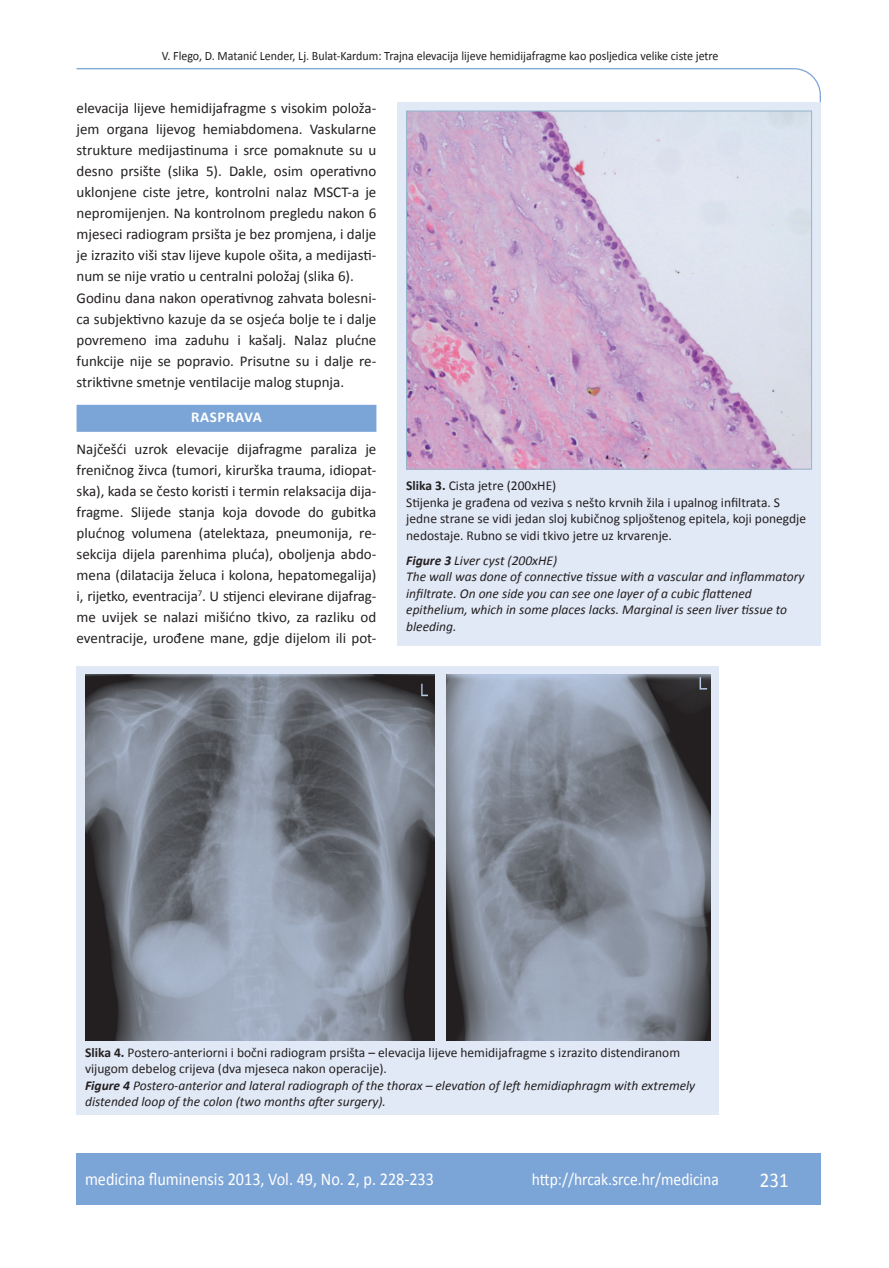
<style>
.page{position:relative;width:889px;height:1268px;background:#fff}
.page>*{position:absolute;margin:0;border:0;box-sizing:border-box;transform-origin:0 0}
.t1{font:21px "Calibri";color:#fff;scale:.9 1}
.t2{font:18px "Calibri";color:#fff;scale:.9 1}
.t3{font:17.25px "Calibri";color:#fff;scale:.9 1}
.t4{font:15px/21px "Calibri";color:#231f20}
.t5{font:700 15px "Calibri";letter-spacing:.04em;color:#fff}
.t6{font:13.5px/16.5px "Calibri";color:#231f20}
.t7{font:italic 13.5px/16.5px "Calibri";color:#231f20}
.t8{font:12.75px "Calibri";color:#231f20;scale:.94 1}
.s1{font-weight:700}
.s2{font-weight:700;font-style:italic}
.s3{font-style:italic}
</style>
<div class="page">
<svg style="left:76px;top:68px;width:745px;height:275px"></svg>
<div style="left:77px;top:1152px;width:744px;height:51px;background:#7ca5d7"></div>
<div style="left:398px;top:102px;width:422px;height:543px;background:#e1e9f6"></div>
<img style="left:408px;top:113px;width:402px;height:354px">
<div style="left:406px;top:111px;width:406px;height:358px;border:1px solid #93b6cb"></div>
<div style="left:77px;top:405px;width:299px;height:27px;background:#7ca5d7"></div>
<div style="left:77px;top:666px;width:642px;height:448px;background:#e1e9f6"></div>
<img style="left:85px;top:674px;width:350px;height:365px">
<img style="left:446px;top:674px;width:264px;height:365px">
<p class="t8" style="left:162px;top:47px;width:594px">V. Flego, D. Matanić Lender, Lj. Bulat-Kardum: Trajna elevacija lijeve hemidijafragme kao posljedica velike ciste jetre</p>
<p class="t4" style="left:77px;top:97px;width:301px">elevacija lijeve hemidijafragme s visokim položa&shy;jem organa lijevog hemiabdomena. Vaskularne strukture medijastinuma i srce pomaknute su u desno prsište (slika 5). Dakle, osim operativno uklonjene ciste jetre, kontrolni nalaz MSCT-a je nepromijenjen. Na kontrolnom pregledu nakon 6 mjeseci radiogram prsišta je bez promjena, i dalje je izrazito viši stav lijeve kupole ošita, a medijasti&shy;num se nije vratio u centralni položaj (slika 6).<br>Godinu dana nakon operativnog zahvata bolesni&shy;ca subjektivno kazuje da se osjeća bolje te i dalje povremeno ima zaduhu i kašalj. Nalaz plućne funkcije nije se popravio. Prisutne su i dalje re&shy;striktivne smetnje ventilacije malog stupnja.</p>
<p class="t5" style="left:191px;top:408px;width:72px">RASPRAVA</p>
<p class="t4" style="left:77px;top:438px;width:301px;text-align:justify">Najčešći uzrok elevacije dijafragme paraliza je freničnog živca (tumori, kirurška trauma, idiopat&shy;ska), kada se često koristi i termin relaksacija dija&shy;fragme. Slijede stanja koja dovode do gubitka plućnog volumena (atelektaza, pneumonija, re&shy;sekcija dijela parenhima pluća), oboljenja abdo&shy;mena (dilatacija želuca i kolona, hepatomegalija) i, rijetko, eventracija<sup>7</sup>. U stijenci elevirane dijafrag&shy;me uvijek se nalazi mišićno tkivo, za razliku od eventracije, urođene mane, gdje dijelom ili pot-</p>
<p class="t6" style="left:406px;top:477px;width:401px"><span class="s1">Slika 3.</span> Cista jetre (200xHE)<br>Stijenka je građena od veziva s nešto krvnih žila i upalnog infiltrata. S jedne strane se vidi jedan sloj kubičnog spljoštenog epitela, koji ponegdje nedostaje. Rubno se vidi tkivo jetre uz krvarenje.</p>
<p class="t7" style="left:406px;top:551px;width:400px"><span class="s1">Figure 3</span> Liver cyst (200xHE)<br>The wall was done of connective tissue with a vascular and inflammatory infiltrate. On one side you can see one layer of a cubic flattened epithelium, which in some places lacks. Marginal is seen liver tissue to bleeding.</p>
<p class="t6" style="left:85px;top:1043px;width:612px"><span class="s1">Slika 4.</span> Postero-anteriorni i bočni radiogram prsišta – elevacija lijeve hemidijafragme s izrazito distendiranom vijugom debelog crijeva (dva mjeseca nakon operacije).<br><span class="s2">Figure 4</span> <span class="s3">Postero-anterior and lateral radiograph of the thorax – elevation of left hemidiaphragm with extremely distended loop of the colon (two months after surgery).</span></p>
<p class="t2" style="left:85px;top:1167px;width:389px">medicina fluminensis 2013, Vol. 49, No. 2, p. 228-233</p>
<p class="t3" style="left:532px;top:1168px;width:209px">http://hrcak.srce.hr/medicina</p>
<h1 class="t1" style="left:760px;top:1166px;width:33px">231</h1>
</div>
